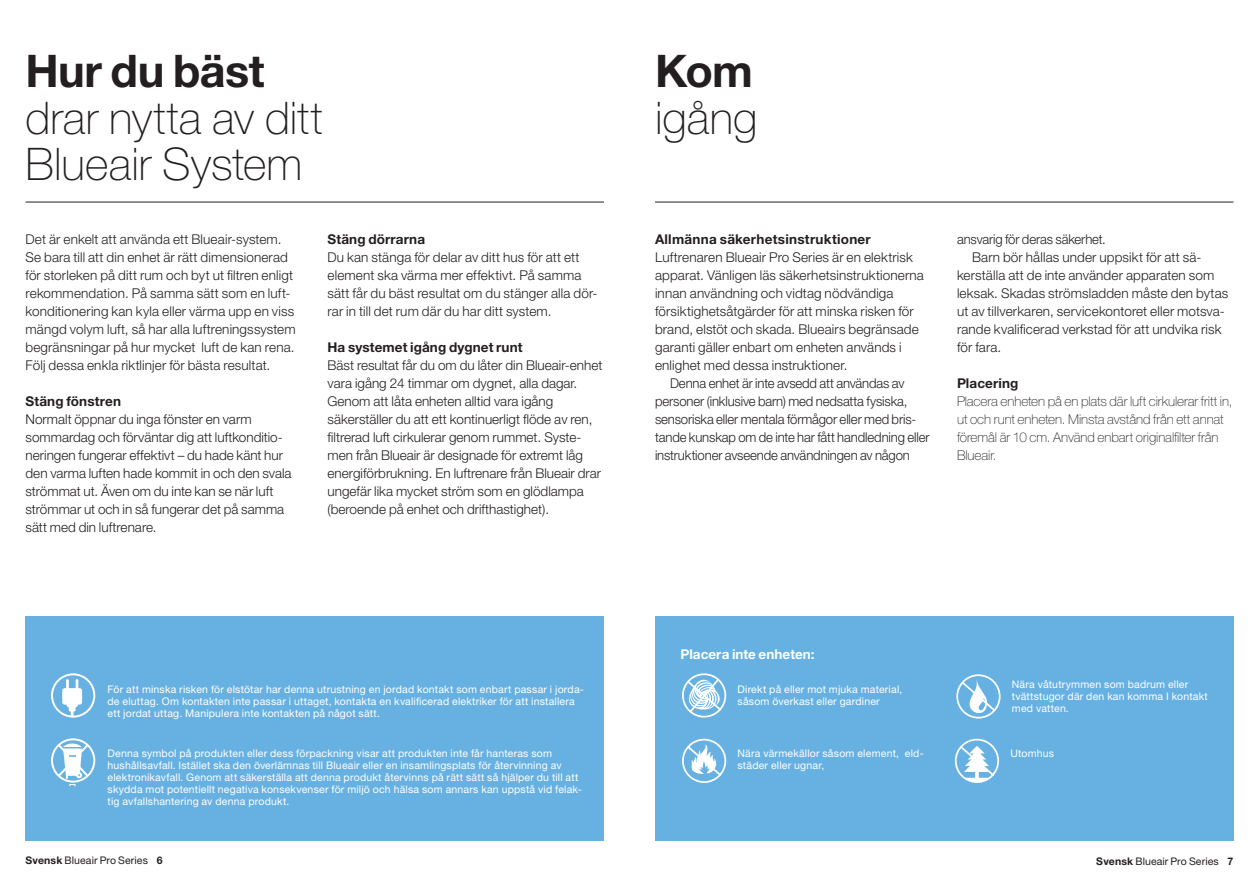
<style>
.page{position:relative;width:1259px;height:893px;background:#fff}
.page>*{position:absolute;margin:0;border:0;box-sizing:border-box;transform-origin:0 0}
.huvud_rub_LD{font:100 45px/46.5px "Helvetica Neue LT Std";color:#231f20}
.bröd_LD_tunn{font:300 13.5px/18px "Helvetica Neue LT Std";color:#231f20}
.bröd_LD_tunn-2{font:100 13.5px/18px "Helvetica Neue LT Std";letter-spacing:-.005em;color:#231f20}
.bröd_LD_tunn-3{font:700 13.5px "Helvetica Neue LT Std";letter-spacing:.01em;color:#231f20}
.bröd_LD_tunn-4{font:700 13.5px "Helvetica Neue LT Std";letter-spacing:.005em;color:#fff}
._09_mini{font:10.5px/12px "Helvetica Neue LT Std";letter-spacing:.02em;color:#fff}
.t1{font:10.5px "Helvetica Neue LT Std";letter-spacing:.01em;color:#231f20}
.s1{font-weight:700}
</style>
<div class="page">
<div style="left:26px;top:616px;width:578px;height:224px;background:#67b1e2"></div>
<div style="left:655px;top:616px;width:578px;height:224px;background:#67b1e2"></div>
<hr style="left:655px;top:202px;width:578px;height:1px;background:#231f20">
<div style="left:682px;top:673px;width:44px;height:45px;border:2px solid #fff;border-radius:50%"></div>
<svg style="left:685px;top:677px;width:38px;height:38px"></svg>
<svg style="left:682px;top:739px;width:44px;height:44px"></svg>
<svg style="left:955px;top:739px;width:44px;height:44px"></svg>
<svg style="left:956px;top:674px;width:44px;height:44px"></svg>
<hr style="left:26px;top:202px;width:578px;height:1px;background:#231f20">
<svg style="left:66px;top:680px;width:3px;height:8px"></svg>
<svg style="left:76px;top:680px;width:2px;height:8px"></svg>
<div style="left:62px;top:688px;width:20px;height:17px;background:#fff;border-radius:3px"></div>
<div style="left:66px;top:698px;width:12px;height:9px;background:#fff;border-radius:3px"></div>
<div style="left:69px;top:704px;width:7px;height:7px;background:#fff;border-radius:2px"></div>
<svg style="left:71px;top:711px;width:3px;height:4px"></svg>
<div style="left:51px;top:673px;width:44px;height:45px;border:2px solid #fff;border-radius:50%"></div>
<div style="left:51px;top:738px;width:44px;height:45px;border:2px solid #fff;border-radius:50%"></div>
<svg style="left:56px;top:742px;width:34px;height:45px"></svg>
<p class="huvud_rub_LD" style="left:26px;top:48px;width:298px"><span class="s1">Hur du bäst </span>drar nytta av ditt<br>Blueair System</p>
<p class="bröd_LD_tunn" style="left:26px;top:229px;width:272px">Det är enkelt att använda ett Blueair-system.<br>Se bara till att din enhet är rätt dimensionerad för storleken på ditt rum och byt ut filtren enligt rekommendation. På samma sätt som en luft&shy;konditionering kan kyla eller värma upp en viss mängd volym luft, så har alla luftreningssystem begränsningar på hur mycket luft de kan rena.<br>Följ dessa enkla riktlinjer för bästa resultat.</p>
<p class="bröd_LD_tunn-3" style="left:26px;top:392px;width:97px">Stäng fönstren</p>
<p class="bröd_LD_tunn" style="left:26px;top:409px;width:268px">Normalt öppnar du inga fönster en varm sommardag och förväntar dig att luftkonditio&shy;neringen fungerar effektivt – du hade känt hur den varma luften hade kommit in och den svala strömmat ut. Även om du inte kan se när luft strömmar ut och in så fungerar det på samma sätt med din luftrenare.</p>
<p class="bröd_LD_tunn-3" style="left:327px;top:230px;width:99px">Stäng dörrarna</p>
<p class="bröd_LD_tunn" style="left:327px;top:247px;width:272px">Du kan stänga för delar av ditt hus för att ett element ska värma mer effektivt. På samma sätt får du bäst resultat om du stänger alla dör&shy;rar in till det rum där du har ditt system.</p>
<p class="bröd_LD_tunn-3" style="left:327px;top:338px;width:197px">Ha systemet igång dygnet runt</p>
<p class="bröd_LD_tunn" style="left:327px;top:355px;width:276px">Bäst resultat får du om du låter din Blueair-enhet vara igång 24 timmar om dygnet, alla dagar.<br>Genom att låta enheten alltid vara igång säkerställer du att ett kontinuerligt flöde av ren, filtrerad luft cirkulerar genom rummet. Syste&shy;men från Blueair är designade för extremt låg energiförbrukning. En luftrenare från Blueair drar ungefär lika mycket ström som en glödlampa (beroende på enhet och drifthastighet).</p>
<p class="_09_mini" style="left:108px;top:683px;width:478px">För att minska risken för elstötar har denna utrustning en jordad kontakt som enbart passar i jorda&shy;de eluttag. Om kontakten inte passar i uttaget, kontakta en kvalificerad elektriker för att installera ett jordat uttag. Manipulera inte kontakten på något sätt.</p>
<p class="_09_mini" style="left:108px;top:747px;width:476px">Denna symbol på produkten eller dess förpackning visar att produkten inte får hanteras som hushållsavfall. Istället ska den överlämnas till Blueair eller en insamlingsplats för återvinning av elektronikavfall. Genom att säkerställa att denna produkt återvinns på rätt sätt så hjälper du till att skydda mot potentiellt negativa konsekvenser för miljö och hälsa som annars kan uppstå vid felak&shy;tig avfallshantering av denna produkt.</p>
<p class="huvud_rub_LD" style="left:655px;top:48px;width:104px"><span class="s1">Kom </span>igång</p>
<p class="bröd_LD_tunn-3" style="left:655px;top:230px;width:217px">Allmänna säkerhetsinstruktioner</p>
<p class="bröd_LD_tunn" style="left:655px;top:247px;width:259px">Luftrenaren Blueair Pro Series är en elektrisk</p>
<p class="bröd_LD_tunn" style="left:655px;top:265px;width:270px">apparat. Vänligen läs säkerhetsinstruktionerna</p>
<p class="bröd_LD_tunn" style="left:655px;top:283px;width:240px">innan användning och vidtag nödvändiga</p>
<p class="bröd_LD_tunn" style="left:655px;top:301px;width:260px">försiktighetsåtgärder för att minska risken för</p>
<p class="bröd_LD_tunn" style="left:655px;top:319px;width:265px">brand, elstöt och skada. Blueairs begränsade</p>
<p class="bröd_LD_tunn" style="left:655px;top:337px;width:248px">garanti gäller enbart om enheten används i</p>
<p class="bröd_LD_tunn" style="left:655px;top:355px;width:194px">enlighet med dessa instruktioner.</p>
<p class="bröd_LD_tunn" style="left:670px;top:373px;width:236px">Denna enhet är inte avsedd att användas av</p>
<p class="bröd_LD_tunn" style="left:655px;top:391px;width:254px">personer (inklusive barn) med nedsatta fysiska,</p>
<p class="bröd_LD_tunn" style="left:655px;top:409px;width:263px">sensoriska eller mentala förmågor eller med bris-</p>
<p class="bröd_LD_tunn" style="left:655px;top:427px;width:276px">tande kunskap om de inte har fått handledning eller</p>
<p class="bröd_LD_tunn" style="left:655px;top:445px;width:256px">instruktioner avseende användningen av någon</p>
<p class="bröd_LD_tunn" style="left:957px;top:229px;width:150px">ansvarig för deras säkerhet.</p>
<p class="bröd_LD_tunn" style="left:972px;top:247px;width:231px">Barn bör hållas under uppsikt för att sä-</p>
<p class="bröd_LD_tunn" style="left:957px;top:265px;width:259px">kerställa att de inte använder apparaten som</p>
<p class="bröd_LD_tunn" style="left:957px;top:283px;width:273px">leksak. Skadas strömsladden måste den bytas</p>
<p class="bröd_LD_tunn" style="left:957px;top:301px;width:269px">ut av tillverkaren, servicekontoret eller motsva-</p>
<p class="bröd_LD_tunn" style="left:957px;top:319px;width:266px">rande kvalificerad verkstad för att undvika risk</p>
<p class="bröd_LD_tunn" style="left:957px;top:337px;width:46px">för fara.</p>
<p class="bröd_LD_tunn-2" style="left:957px;top:374px;width:277px"><span class="s1">Placering<br></span>Placera enheten på en plats där luft cirkulerar fritt in, ut och runt enheten. Minsta avstånd från ett annat föremål är 10 cm. Använd enbart originalfilter från Blueair.</p>
<p class="bröd_LD_tunn-4" style="left:680px;top:646px;width:136px">Placera inte enheten:</p>
<p class="_09_mini" style="left:737px;top:683px;width:166px">Direkt på eller mot mjuka material,</p>
<p class="_09_mini" style="left:737px;top:695px;width:144px">såsom överkast eller gardiner</p>
<p class="_09_mini" style="left:1012px;top:678px;width:198px">Nära våtutrymmen som badrum eller tvättstugor där den kan komma I kontakt med vatten.</p>
<p class="_09_mini" style="left:737px;top:747px;width:188px">Nära värmekällor såsom element, eld&shy;städer eller ugnar,</p>
<p class="_09_mini" style="left:1010px;top:747px;width:45px">Utomhus</p>
<p class="t1" style="left:26px;top:853px;width:139px"><span class="s1">Svensk</span> Blueair Pro Series <span class="s1">6</span></p>
<p class="t1" style="left:1096px;top:855px;width:139px"><span class="s1">Svensk</span> Blueair Pro Series <span class="s1">7</span></p>
</div>
